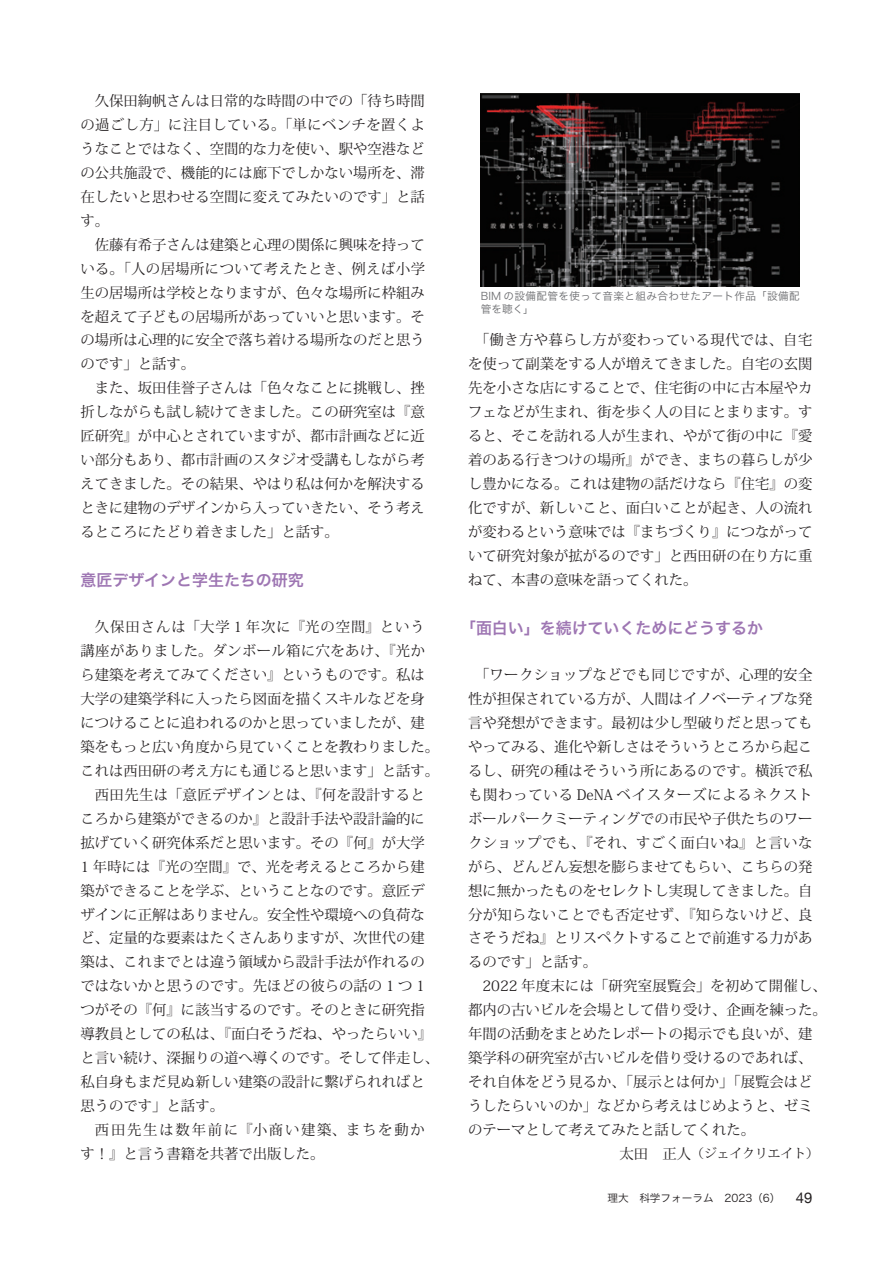
<style>
.page{position:relative;width:893px;height:1263px;background:#fff}
.page>*{position:absolute;margin:0;border:0;box-sizing:border-box;transform-origin:0 0}
.t1{font:15.9px "Hira Kaku Pro N W6";color:#9e76b3}
.t2{font:14.4px/23.9px "Koz Min Pr 6 N";color:#231f20}
.t3{font:12.75px "Koz Min Pr 6 N";color:#231f20}
.t4{font:10.65px/12.8px "Hira Kaku Pro W3";letter-spacing:.035em;color:#6c6d70}
.t5{font:10.65px "Hira Kaku Pro W3";color:#231f20}
.s1{font-size:14.4px}
.s2{font-family:"Helvetica Neue";font-size:14.85px}
</style>
<div class="page">
<hr style="left:0;top:81px;width:1px;height:255px;background:#d1d2d4">
<img style="left:481px;top:94px;width:319px;height:192px">
<p class="t2" style="left:81px;top:89px;width:346px">　久保田絢帆さんは日常的な時間の中での「待ち時間の過ごし方」に注目している。「単にベンチを置くようなことではなく、空間的な力を使い、駅や空港などの公共施設で、機能的には廊下でしかない場所を、滞在したいと思わせる空間に変えてみたいのです」と話す。<br>　佐藤有希子さんは建築と心理の関係に興味を持っている。「人の居場所について考えたとき、例えば小学生の居場所は学校となりますが、色々な場所に枠組みを超えて子どもの居場所があっていいと思います。その場所は心理的に安全で落ち着ける場所なのだと思うのです」と話す。<br>　また、坂田佳誉子さんは「色々なことに挑戦し、挫折しながらも試し続けてきました。この研究室は『意匠研究』が中心とされていますが、都市計画などに近い部分もあり、都市計画のスタジオ受講もしながら考えてきました。その結果、やはり私は何かを解決するときに建物のデザインから入っていきたい、そう考えるところにたどり着きました」と話す。</p>
<p class="t1" style="left:81px;top:566px;width:225px">意匠デザインと学生たちの研究</p>
<p class="t2" style="left:81px;top:615px;width:360px">　久保田さんは「大学 1 年次に『光の空間』という講座がありました。ダンボール箱に穴をあけ、『光から建築を考えてみてください』というものです。私は大学の建築学科に入ったら図面を描くスキルなどを身につけることに追われるのかと思っていましたが、建築をもっと広い角度から見ていくことを教わりました。これは西田研の考え方にも通じると思います」と話す。　西田先生は「意匠デザインとは、『何を設計するところから建築ができるのか』と設計手法や設計論的に拡げていく研究体系だと思います。その『何』が大学<br>1 年時には『光の空間』で、光を考えるところから建築ができることを学ぶ、ということなのです。意匠デザインに正解はありません。安全性や環境への負荷など、定量的な要素はたくさんありますが、次世代の建築は、これまでとは違う領域から設計手法が作れるのではないかと思うのです。先ほどの彼らの話の 1 つ 1つがその『何』に該当するのです。そのときに研究指導教員としての私は、『面白そうだね、やったらいい』と言い続け、深掘りの道へ導くのです。そして伴走し、私自身もまだ見ぬ新しい建築の設計に繫げられればと思うのです」と話す。<br>　西田先生は数年前に『小商い建築、まちを動かす！』と言う書籍を共著で出版した。</p>
<p class="t4" style="left:481px;top:289px;width:320px">BIM の設備配管を使って音楽と組み合わせたアート作品「設備配管を聴く」</p>
<p class="t2" style="left:468px;top:329px;width:346px;text-align:justify">　「働き方や暮らし方が変わっている現代では、自宅を使って副業をする人が増えてきました。自宅の玄関先を小さな店にすることで、住宅街の中に古本屋やカフェなどが生まれ、街を歩く人の目にとまります。すると、そこを訪れる人が生まれ、やがて街の中に『愛着のある行きつけの場所』ができ、まちの暮らしが少し豊かになる。これは建物の話だけなら『住宅』の変化ですが、新しいこと、面白いことが起き、人の流れが変わるという意味では『まちづくり』につながっていて研究対象が拡がるのです」と西田研の在り方に重ねて、本書の意味を語ってくれた。</p>
<p class="t1" style="left:460px;top:613px;width:304px">「面白い」を続けていくためにどうするか</p>
<p class="t2" style="left:468px;top:663px;width:360px">　「ワークショップなどでも同じですが、心理的安全性が担保されている方が、人間はイノベーティブな発言や発想ができます。最初は少し型破りだと思ってもやってみる、進化や新しさはそういうところから起こるし、研究の種はそういう所にあるのです。横浜で私も関わっている DeNA ベイスターズによるネクストボールパークミーティングでの市民や子供たちのワークショップでも、『それ、すごく面白いね』と言いながら、どんどん妄想を膨らませてもらい、こちらの発想に無かったものをセレクトし実現してきました。自分が知らないことでも否定せず、『知らないけど、良さそうだね』とリスペクトすることで前進する力があるのです」と話す。<br>　2022 年度末には「研究室展覧会」を初めて開催し、都内の古いビルを会場として借り受け、企画を練った。年間の活動をまとめたレポートの掲示でも良いが、建築学科の研究室が古いビルを借り受けるのであれば、それ自体をどう見るか、「展示とは何か」「展覧会はどうしたらいいのか」などから考えはじめようと、ゼミのテーマとして考えてみたと話してくれた。</p>
<p class="t3" style="left:619px;top:1146px;width:201px"><span class="s1">太田　正人</span>（ジェイクリエイト）</p>
<p class="t5" style="left:607px;top:1189px;width:206px">理大　科学フォーラム　2023（6） <span class="s2">49</span></p>
</div>
